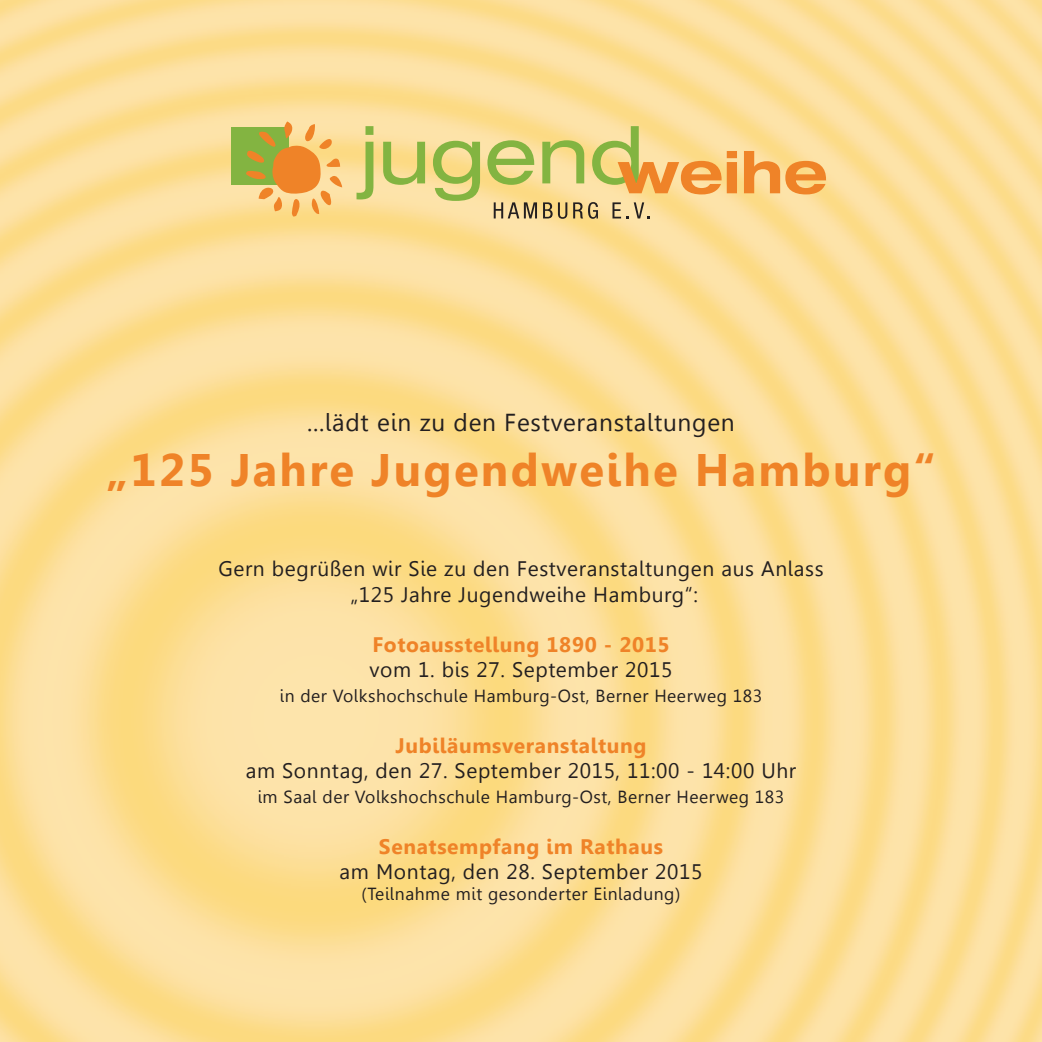
<style>
.page{position:relative;width:1042px;height:1042px;background:#fff}
.page>*{position:absolute;margin:0;border:0;box-sizing:border-box;transform-origin:0 0}
.t1{font:700 45.5px "Gisha";letter-spacing:.05em;color:#ef8328}
.t2{font:24.5px "Gisha";letter-spacing:.03em;color:#231f20}
.t3{font:21px/25.2px "Gisha";letter-spacing:.03em;color:#231f20;text-align:center}
.t4{font:700 21px "Gisha";letter-spacing:.03em;color:#ef8328}
.t5{font:17.5px "Gisha";letter-spacing:.03em;color:#231f20}
</style>
<div class="page">
<img style="left:0;top:0;width:1042px;height:1042px">
<svg style="left:494px;top:202px;width:43px;height:16px"></svg>
<svg style="left:543px;top:202px;width:9px;height:16px"></svg>
<svg style="left:558px;top:202px;width:9px;height:17px"></svg>
<svg style="left:573px;top:202px;width:25px;height:17px"></svg>
<svg style="left:612px;top:202px;width:9px;height:16px"></svg>
<svg style="left:627px;top:202px;width:22px;height:16px"></svg>
<svg style="left:356px;top:126px;width:17px;height:73px"></svg>
<svg style="left:383px;top:142px;width:42px;height:43px;background:#c5ca6c"></svg>
<svg style="left:433px;top:141px;width:47px;height:60px;background:#c1c96d"></svg>
<svg style="left:487px;top:140px;width:47px;height:45px;background:#c0ca6f"></svg>
<svg style="left:542px;top:140px;width:42px;height:43px;background:#c6cc74"></svg>
<svg style="left:592px;top:126px;width:129px;height:68px;background:#ebc576"></svg>
<svg style="left:727px;top:151px;width:10px;height:42px"></svg>
<svg style="left:744px;top:151px;width:82px;height:43px;background:#f5b262"></svg>
<div style="left:231px;top:127px;width:58px;height:58px;background:#83b441"></div>
<svg style="left:246px;top:121px;width:96px;height:96px"></svg>
<p class="t2" style="left:307px;top:409px;width:429px">...lädt ein zu den Festveranstaltungen</p>
<h1 class="t1" style="left:106px;top:444px;width:831px">„125 Jahre Jugendweihe Hamburg“</h1>
<p class="t3" style="left:218px;top:556px;width:607px">Gern begrüßen wir Sie zu den Festveranstaltungen aus Anlass „125 Jahre Jugendweihe Hamburg“:</p>
<p class="t4" style="left:372px;top:632px;width:299px">Fotoausstellung 1890 - 2015</p>
<p class="t3" style="left:369px;top:657px;width:304px">vom 1. bis 27. September 2015</p>
<p class="t5" style="left:280px;top:686px;width:484px">in der Volkshochschule Hamburg-Ost, Berner Heerweg 183</p>
<p class="t4" style="left:395px;top:733px;width:253px">Jubiläumsveranstaltung</p>
<p class="t3" style="left:246px;top:758px;width:552px">am Sonntag, den 27. September 2015, 11:00 - 14:00 Uhr</p>
<p class="t5" style="left:258px;top:787px;width:528px">im Saal der Volkshochschule Hamburg-Ost, Berner Heerweg 183</p>
<p class="t4" style="left:379px;top:834px;width:286px">Senatsempfang im Rathaus</p>
<p class="t3" style="left:340px;top:859px;width:364px">am Montag, den 28. September 2015</p>
<p class="t5" style="left:362px;top:883px;width:320px">(Teilnahme mit gesonderter Einladung)</p>
</div>
